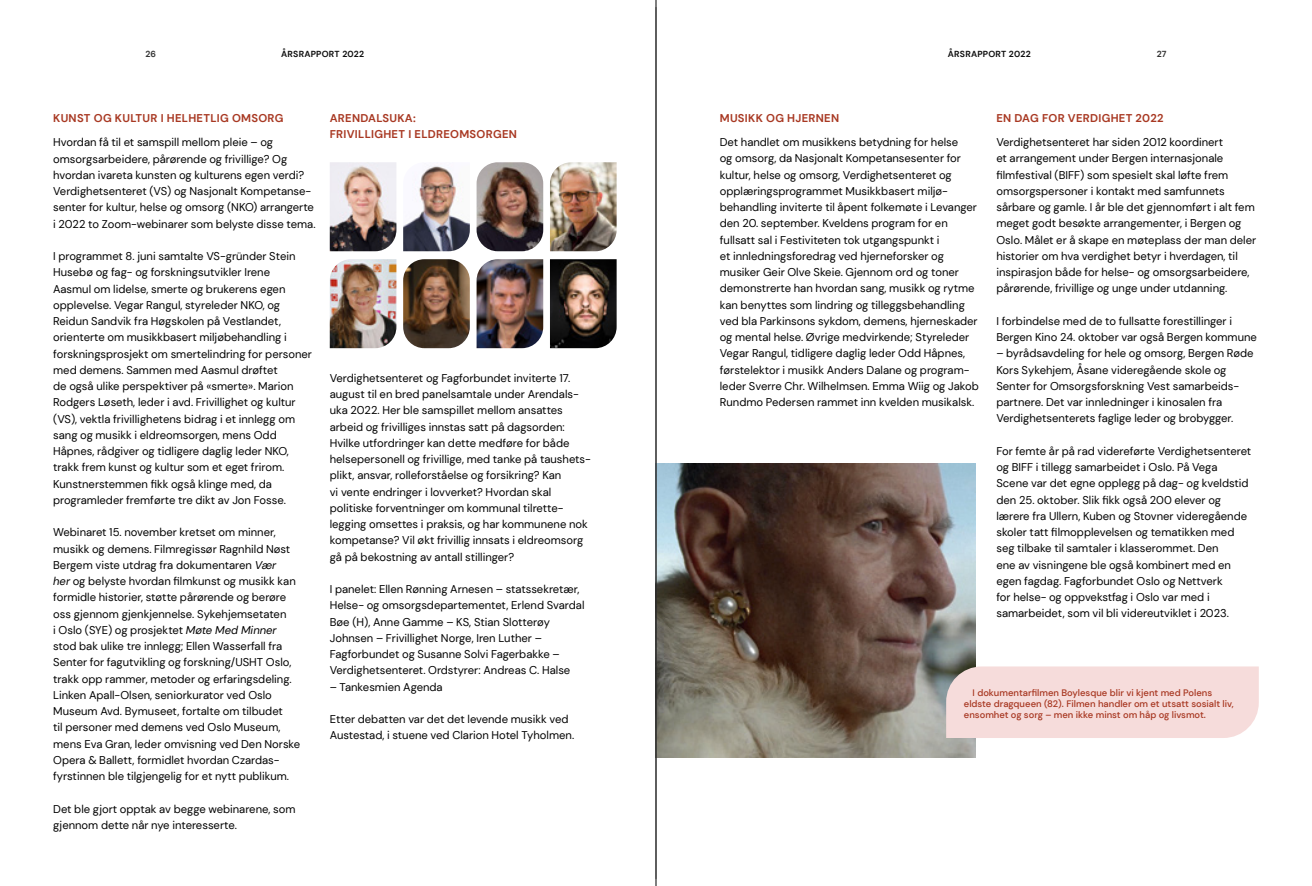
<style>
.page{position:relative;width:1312px;height:886px;background:#fff}
.page>*{position:absolute;margin:0;border:0;box-sizing:border-box;transform-origin:0 0}
.t1{font:11.25px/16.2px "DM Sans";color:#000}
.t2{font:700 11.25px/16.2px "DM Sans";letter-spacing:.025em;color:#a83822}
.t3{font:500 9.38px/11.2px "DM Sans";color:#a83822}
.t4{font:700 8.75px "DM Sans";letter-spacing:.025em;color:#0d0d0d}
.t5{font:700 8.75px "DM Sans";color:#333}
.s1{font-style:italic}
</style>
<div class="page">
<img style="left:656px;top:463px;width:318px;height:294px">
<div style="left:945px;top:666px;width:313px;height:72px;background:#f6dcdb"></div>
<img style="left:330px;top:162px;width:66px;height:89px">
<img style="left:330px;top:259px;width:66px;height:89px">
<img style="left:403px;top:165px;width:66px;height:86px">
<img style="left:403px;top:259px;width:66px;height:89px">
<img style="left:476px;top:162px;width:67px;height:89px">
<img style="left:476px;top:259px;width:67px;height:89px">
<img style="left:550px;top:162px;width:66px;height:89px">
<img style="left:550px;top:259px;width:66px;height:89px">
<hr style="left:655px;top:0;width:1px;height:886px;background:#000">
<p class="t5" style="left:145px;top:48px;width:12px">26</p>
<p class="t4" style="left:281px;top:48px;width:84px">ÅRSRAPPORT 2022</p>
<p class="t4" style="left:947px;top:48px;width:84px">ÅRSRAPPORT 2022</p>
<p class="t5" style="left:1156px;top:48px;width:11px">27</p>
<p class="t2" style="left:53px;top:110px;width:232px">KUNST OG KULTUR I HELHETLIG OMSORG</p>
<p class="t1" style="left:53px;top:134px;width:264px">Hvordan få til et samspill mellom pleie – og omsorgsarbeidere, pårørende og frivillige? Og hvordan ivareta kunsten og kulturens egen verdi?<br>Verdighetsenteret (VS) og Nasjonalt Kompetanse&shy;senter for kultur, helse og omsorg (NKO) arrangerte i 2022 to Zoom-webinarer som belyste disse tema.</p>
<p class="t1" style="left:53px;top:248px;width:260px">I programmet 8. juni samtalte VS-gründer Stein Husebø og fag- og forskningsutvikler Irene<br>Aasmul om lidelse, smerte og brukerens egen opplevelse. Vegar Rangul, styreleder NKO, og Reidun Sandvik fra Høgskolen på Vestlandet, orienterte om musikkbasert miljøbehandling i forskningsprosjekt om smertelindring for personer med demens. Sammen med Aasmul drøftet<br>de også ulike perspektiver på «smerte». Marion Rodgers Løseth, leder i avd. Frivillighet og kultur (VS), vektla frivillighetens bidrag i et innlegg om sang og musikk i eldreomsorgen, mens Odd Håpnes, rådgiver og tidligere daglig leder NKO, trakk frem kunst og kultur som et eget frirom.<br>Kunstnerstemmen fikk også klinge med, da programleder fremførte tre dikt av Jon Fosse.</p>
<p class="t1" style="left:53px;top:524px;width:248px">Webinaret 15. november kretset om minner, musikk og demens. Filmregissør Ragnhild Nøst Bergem viste utdrag fra dokumentaren <span class="s1">Vær<br>her</span> og belyste hvordan filmkunst og musikk kan formidle historier, støtte pårørende og berøre oss gjennom gjenkjennelse. Sykehjemsetaten<br>i Oslo (SYE) og prosjektet <span class="s1">Møte Med Minner </span>stod bak ulike tre innlegg; Ellen Wasserfall fra Senter for fagutvikling og forskning/USHT Oslo, trakk opp rammer, metoder og erfaringsdeling.<br>Linken Apall-Olsen, seniorkurator ved Oslo Museum Avd. Bymuseet, fortalte om tilbudet<br>til personer med demens ved Oslo Museum, mens Eva Gran, leder omvisning ved Den Norske Opera &amp; Ballett, formidlet hvordan Czardas&shy;fyrstinnen ble tilgjengelig for et nytt publikum.</p>
<p class="t1" style="left:53px;top:800px;width:244px">Det ble gjort opptak av begge webinarene, som gjennom dette når nye interesserte.</p>
<p class="t2" style="left:330px;top:110px;width:189px">ARENDALSUKA:<br>FRIVILLIGHET I ELDREOMSORGEN</p>
<p class="t1" style="left:330px;top:370px;width:263px">Verdighetsenteret og Fagforbundet inviterte 17. august til en bred panelsamtale under Arendals&shy;uka 2022. Her ble samspillet mellom ansattes arbeid og frivilliges innstas satt på dagsorden:<br>Hvilke utfordringer kan dette medføre for både helsepersonell og frivillige, med tanke på taushets&shy;plikt, ansvar, rolleforståelse og forsikring? Kan<br>vi vente endringer i lovverket? Hvordan skal politiske forventninger om kommunal tilrette&shy;legging omsettes i praksis, og har kommunene nok kompetanse? Vil økt frivillig innsats i eldreomsorg gå på bekostning av antall stillinger?</p>
<p class="t1" style="left:330px;top:581px;width:256px">I panelet: Ellen Rønning Arnesen – statssekretær, Helse- og omsorgsdepartementet, Erlend Svardal Bøe (H), Anne Gamme – KS, Stian Slotterøy Johnsen – Frivillighet Norge, Iren Luther – Fagforbundet og Susanne Solvi Fagerbakke – Verdighetsenteret. Ordstyrer: Andreas C. Halse</p>
<p class="t1" style="left:330px;top:678px;width:114px">– Tankesmien Agenda</p>
<p class="t1" style="left:330px;top:711px;width:246px">Etter debatten var det det levende musikk ved<br>Austestad, i stuene ved Clarion Hotel Tyholmen.</p>
<p class="t2" style="left:719px;top:110px;width:121px">MUSIKK OG HJERNEN</p>
<p class="t1" style="left:719px;top:134px;width:260px">Det handlet om musikkens betydning for helse<br>og omsorg, da Nasjonalt Kompetansesenter for kultur, helse og omsorg, Verdighetsenteret og opplæringsprogrammet Musikkbasert miljø&shy;behandling inviterte til åpent folkemøte i Levanger den 20. september. Kveldens program for en fullsatt sal i Festiviteten tok utgangspunkt i<br>et innledningsforedrag ved hjerneforsker og musiker Geir Olve Skeie. Gjennom ord og toner demonstrerte han hvordan sang, musikk og rytme kan benyttes som lindring og tilleggsbehandling ved bla Parkinsons sykdom, demens, hjerneskader og mental helse. Øvrige medvirkende; Styreleder Vegar Rangul, tidligere daglig leder Odd Håpnes, førstelektor i musikk Anders Dalane og program&shy;leder Sverre Chr. Wilhelmsen. Emma Wiig og Jakob Rundmo Pedersen rammet inn kvelden musikalsk.</p>
<p class="t2" style="left:996px;top:110px;width:169px">EN DAG FOR VERDIGHET 2022</p>
<p class="t1" style="left:996px;top:134px;width:261px">Verdighetsenteret har siden 2012 koordinert<br>et arrangement under Bergen internasjonale filmfestival (BIFF) som spesielt skal løfte frem omsorgspersoner i kontakt med samfunnets sårbare og gamle. I år ble det gjennomført i alt fem meget godt besøkte arrangementer, i Bergen og Oslo. Målet er å skape en møteplass der man deler historier om hva verdighet betyr i hverdagen, til inspirasjon både for helse- og omsorgsarbeidere, pårørende, frivillige og unge under utdanning.</p>
<p class="t1" style="left:996px;top:313px;width:262px">I forbindelse med de to fullsatte forestillinger i<br>Bergen Kino 24. oktober var også Bergen kommune</p>
<p class="t1" style="left:996px;top:345px;width:259px">– byrådsavdeling for hele og omsorg, Bergen Røde Kors Sykehjem, Åsane videregående skole og Senter for Omsorgsforskning Vest samarbeids&shy;partnere. Det var innledninger i kinosalen fra Verdighetsenterets faglige leder og brobygger.</p>
<p class="t1" style="left:996px;top:443px;width:256px">For femte år på rad videreførte Verdighetsenteret og BIFF i tillegg samarbeidet i Oslo. På Vega Scene var det egne opplegg på dag- og kveldstid den 25. oktober. Slik fikk også 200 elever og lærere fra Ullern, Kuben og Stovner videregående skoler tatt filmopplevelsen og tematikken med seg tilbake til samtaler i klasserommet. Den<br>ene av visningene ble også kombinert med en egen fagdag. Fagforbundet Oslo og Nettverk<br>for helse- og oppvekstfag i Oslo var med i samarbeidet, som vil bli videreutviklet i 2023.</p>
<p class="t3" style="left:963px;top:687px;width:271px;text-indent:9px">I dokumentarfilmen Boylesque blir vi kjent med Polens eldste dragqueen (82). Filmen handler om et utsatt sosialt liv, ensomhet og sorg – men ikke minst om håp og livsmot.</p>
</div>
